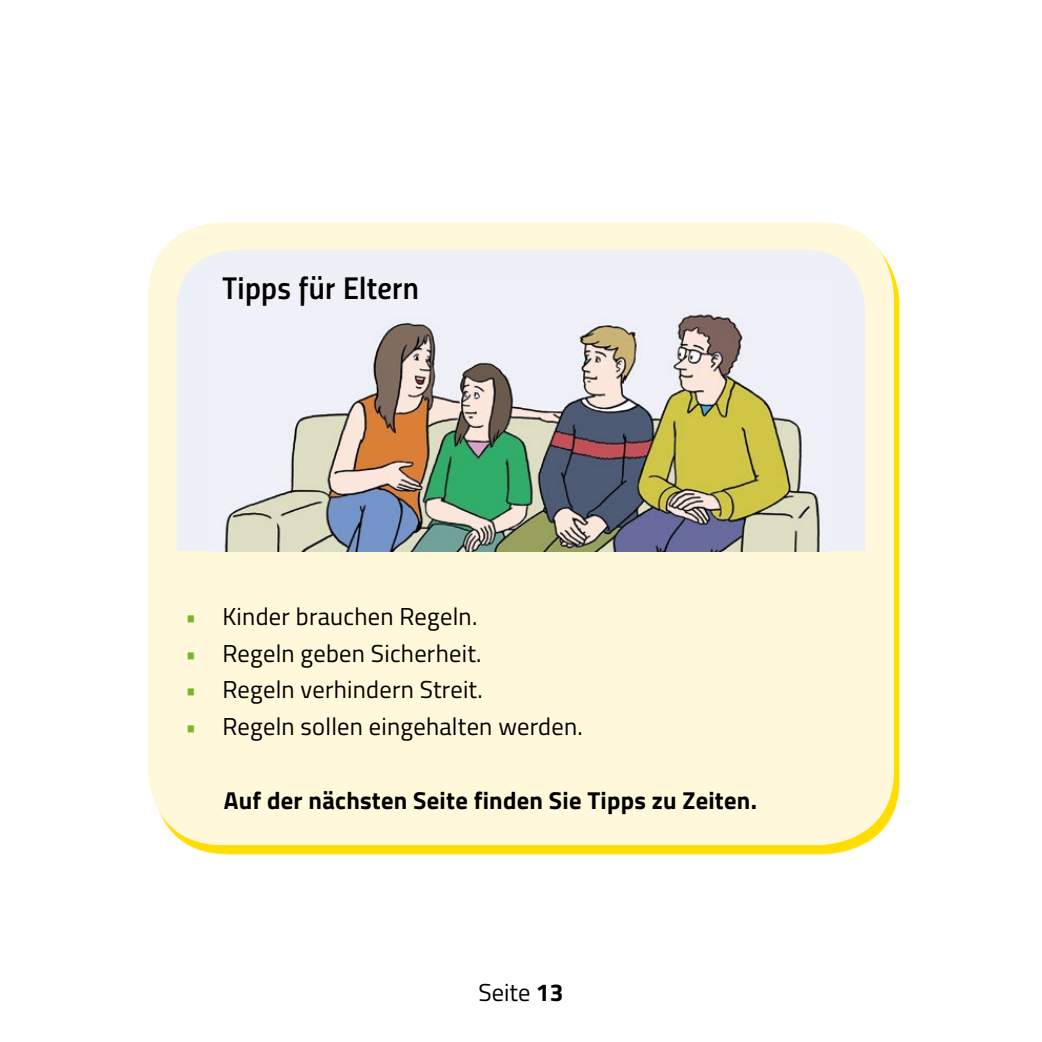
<style>
.page{position:relative;width:1042px;height:1042px;background:#fff}
.page>*{position:absolute;margin:0;border:0;box-sizing:border-box;transform-origin:0 0}
.t1{font:31.5px "Titillium Semibold Upright";letter-spacing:.01em;color:#000}
.t2{font:24.5px "Titillium";letter-spacing:.01em;color:#000}
.t3{font:700 24.5px "Titillium";letter-spacing:.01em;color:#000}
.s1{color:#76b82a}
.s2{font-weight:700}
</style>
<div class="page">
<svg style="left:152px;top:230px;width:748px;height:624px;fill:#ffdd01"></svg>
<div style="left:148px;top:222px;width:746px;height:623px;background:#fff8da;border-radius:74px"></div>
<div style="left:177px;top:250px;width:688px;height:301px;background:#eef0f8"></div>
<img style="left:213px;top:283px;width:615px;height:268px">
<p class="t1" style="left:223px;top:264px;width:198px">Tipps für Eltern</p>
<p class="t2" style="left:185px;top:598px;width:293px"><span class="s1">•</span> Kinder brauchen Regeln.</p>
<p class="t2" style="left:185px;top:635px;width:298px"><span class="s1">•</span> Regeln geben Sicherheit.</p>
<p class="t2" style="left:185px;top:672px;width:299px"><span class="s1">•</span> Regeln verhindern Streit.</p>
<p class="t2" style="left:185px;top:708px;width:399px"><span class="s1">•</span> Regeln sollen eingehalten werden.</p>
<p class="t3" style="left:224px;top:781px;width:535px">Auf der nächsten Seite finden Sie Tipps zu Zeiten.</p>
<p class="t2" style="left:478px;top:975px;width:86px">Seite <span class="s2">13</span></p>
</div>
